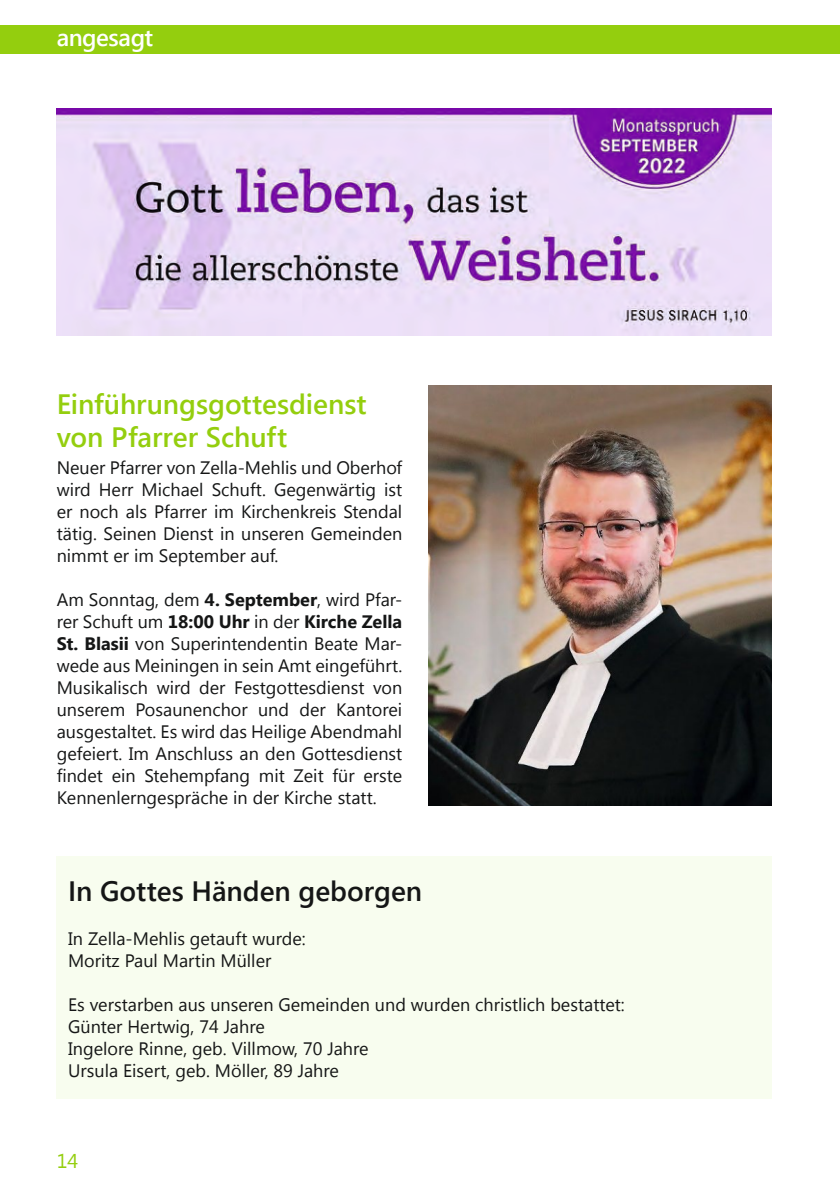
<style>
.page{position:relative;width:840px;height:1191px;background:#fff}
.page>*{position:absolute;margin:0;border:0;box-sizing:border-box;transform-origin:0 0}
.t1{font:600 28px/33.6px "Segoe UI";color:#94ce0e}
.t2{font:600 28px "Segoe UI";color:#151616}
.t3{font:600 24px "Segoe UI";letter-spacing:-.02em;color:#fff}
.t4{font:20px "Segoe UI";color:#94ce0e}
.t5{font:18px/22px "Segoe UI";color:#151616;text-align:justify}
.s1{font-weight:700}
</style>
<div class="page">
<img style="left:428px;top:386px;width:343px;height:419px">
<div style="left:57px;top:856px;width:714px;height:242px;background:#f8fdef"></div>
<img style="left:57px;top:108px;width:714px;height:227px">
<div style="left:0;top:26px;width:839px;height:28px;background:#94ce0e"></div>
<h2 class="t3" style="left:57px;top:18px;width:98px">angesagt</h2>
<h1 class="t1" style="left:57px;top:386px;width:311px">Einführungsgottesdienst von Pfarrer Schuft</h1>
<p class="t5" style="left:57px;top:455px;width:347px">Neuer Pfarrer von Zella-Mehlis und Oberhof wird Herr Michael Schuft. Gegenwärtig ist er noch als Pfarrer im Kirchenkreis Stendal tätig. Seinen Dienst in unseren Gemeinden nimmt er im September auf.</p>
<p class="t5" style="left:57px;top:587px;width:347px">Am Sonntag, dem <span class="s1">4. September</span>, wird Pfar&shy;rer Schuft um <span class="s1">18:00 Uhr</span> in der <span class="s1">Kirche Zella St. Blasii</span> von Superintendentin Beate Mar&shy;wede aus Meiningen in sein Amt eingeführt.<br>Musikalisch wird der Festgottesdienst von unserem Posaunenchor und der Kantorei ausgestaltet. Es wird das Heilige Abendmahl gefeiert. Im Anschluss an den Gottesdienst findet ein Stehempfang mit Zeit für erste Kennenlerngespräche in der Kirche statt.</p>
<h1 class="t2" style="left:68px;top:868px;width:355px">In Gottes Händen geborgen</h1>
<p class="t5" style="left:68px;top:926px;width:239px">In Zella-Mehlis getauft wurde:<br>Moritz Paul Martin Müller</p>
<p class="t5" style="left:68px;top:992px;width:558px;text-align:left">Es verstarben aus unseren Gemeinden und wurden christlich bestattet:<br>Günter Hertwig, 74 Jahre<br>Ingelore Rinne, geb. Villmow, 70 Jahre<br>Ursula Eisert, geb. Möller, 89 Jahre</p>
<p class="t4" style="left:57px;top:1147px;width:23px">14</p>
</div>
